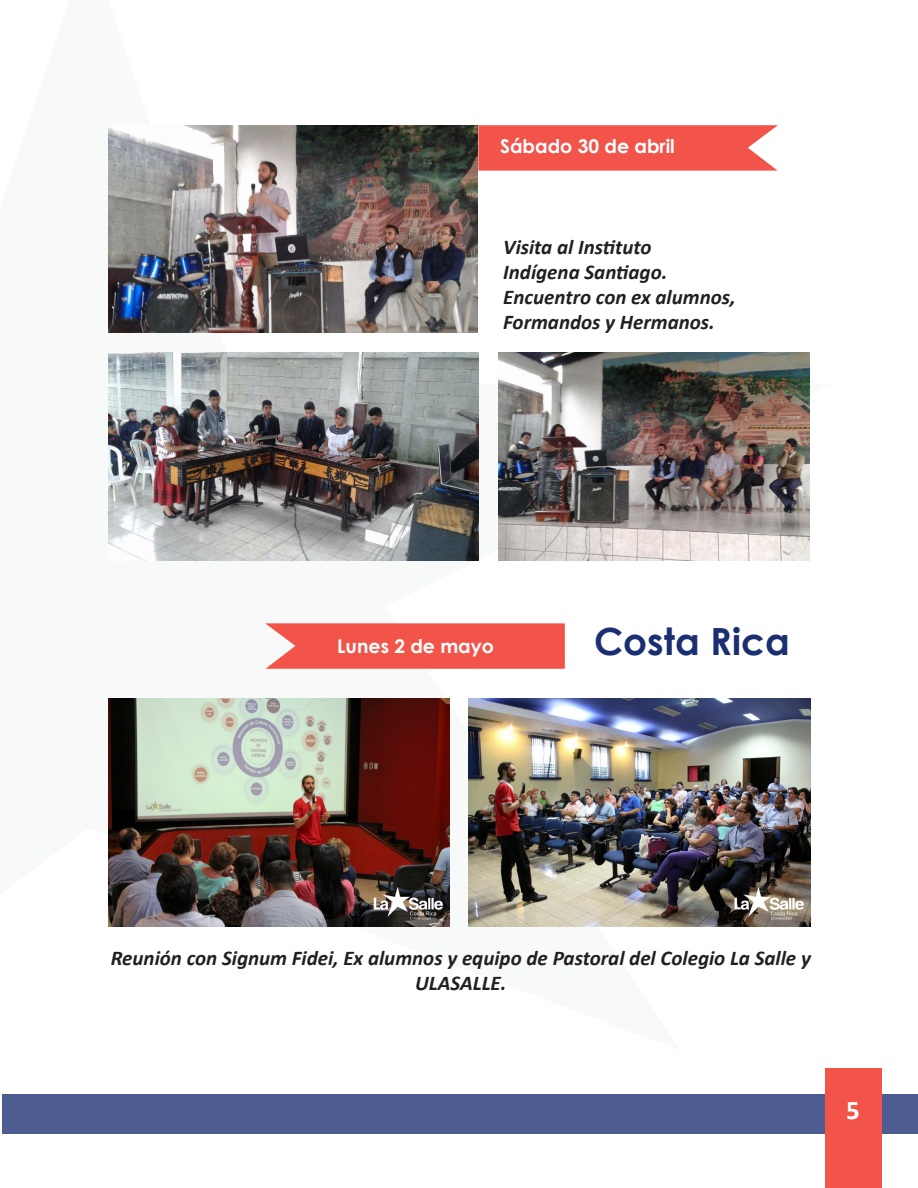
<style>
.page{position:relative;width:918px;height:1188px;background:#fff}
.page>*{position:absolute;margin:0;border:0;box-sizing:border-box;transform-origin:0 0}
.t1{font:700 37.5px "Century Gothic";color:#1a2e72}
.t2{font:700 27px "Calibri";color:#fff}
.t3{font:italic 700 21px/24.8px "Calibri";color:#231f20}
.t4{font:700 19.05px "Century Gothic";color:#fff}
</style>
<div class="page">
<div style="left:3px;top:1094px;width:915px;height:40px;background:#4d5c91"></div>
<div style="left:825px;top:1068px;width:57px;height:120px;background:#f2544a"></div>
<svg style="left:478px;top:125px;width:300px;height:46px;background:#f25e55"></svg>
<svg style="left:265px;top:623px;width:300px;height:46px;background:#f25f55"></svg>
<img style="left:108px;top:352px;width:370px;height:208px">
<img style="left:108px;top:125px;width:369px;height:208px">
<img style="left:499px;top:352px;width:311px;height:209px">
<img style="left:108px;top:699px;width:342px;height:228px">
<img style="left:469px;top:699px;width:341px;height:228px">
<p class="t4" style="left:500px;top:131px;width:176px">Sábado 30 de abril</p>
<p class="t3" style="left:503px;top:234px;width:150px">Visita al Instituto</p>
<p class="t3" style="left:503px;top:259px;width:166px">Indígena Santiago.</p>
<p class="t3" style="left:503px;top:283px;width:234px">Encuentro con ex alumnos,<br>Formandos y Hermanos.</p>
<p class="t4" style="left:337px;top:632px;width:158px">Lunes 2 de mayo</p>
<p class="t1" style="left:594px;top:612px;width:197px">Costa Rica</p>
<p class="t3" style="left:111px;top:945px;width:702px;text-align:center">Reunión con Signum Fidei, Ex alumnos y equipo de Pastoral del Colegio La Salle y<br>ULASALLE.</p>
<p class="t2" style="left:846px;top:1093px;width:15px">5</p>
</div>
